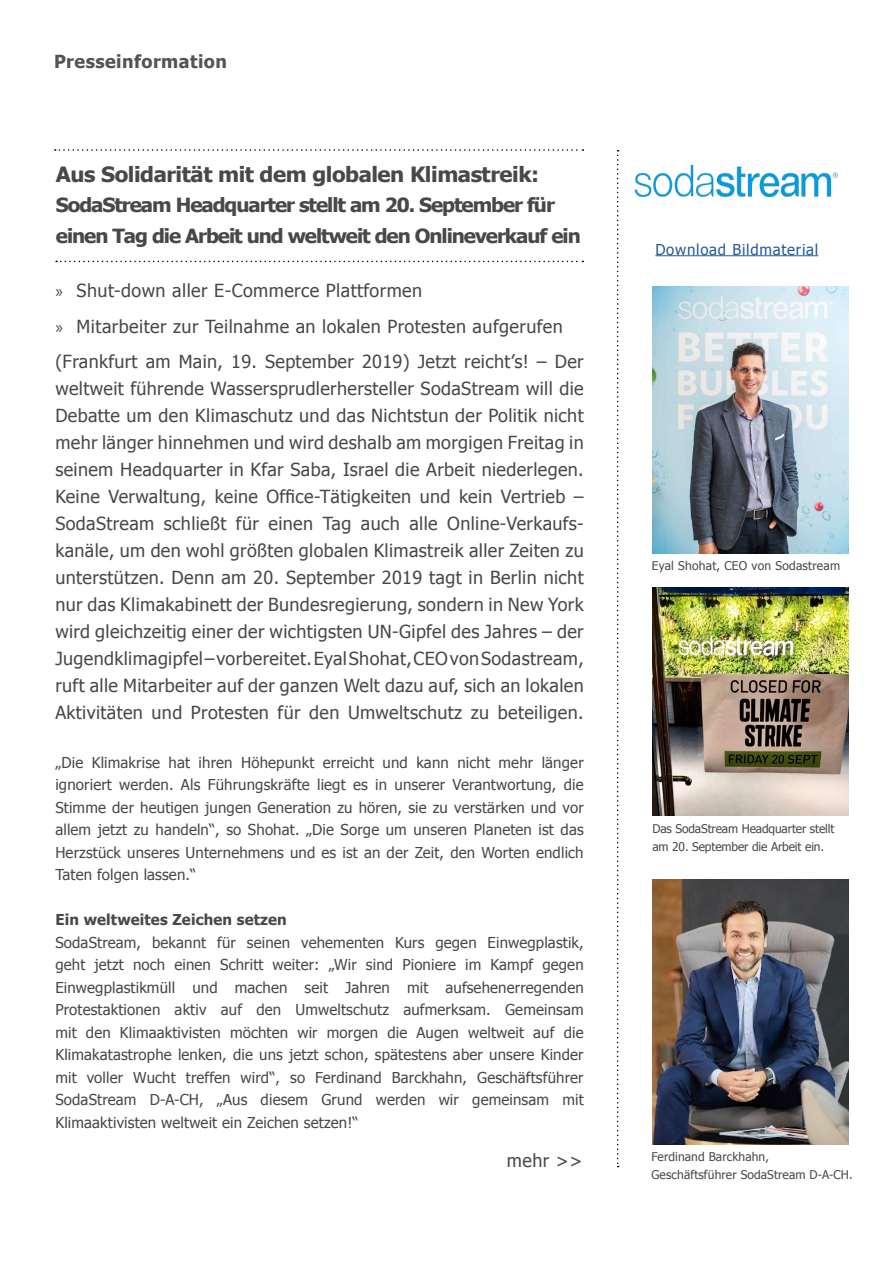
<style>
.page{position:relative;width:893px;height:1263px;background:#fff}
.page>*{position:absolute;margin:0;border:0;box-sizing:border-box;transform-origin:0 0}
.Liste{font:700 21px "Tahoma";letter-spacing:-.02em;color:#484847;scale:1.05 1}
.Liste-2{font:700 19.5px/31.5px "Tahoma";letter-spacing:-.05em;color:#484847;scale:1.05 1}
.Liste-3{font:18px/27px "Tahoma";letter-spacing:.025em;color:#484847;text-align:justify}
.t1{font:700 18px "Tahoma";letter-spacing:.025em;color:#585353}
.t2{font:15px/22.5px "Tahoma";letter-spacing:.01em;color:#484847;text-align:justify}
.t3{font:700 15px "Tahoma";letter-spacing:.01em;color:#484847}
.t4{font:15px "Tahoma";letter-spacing:.05em;color:#245a9c}
.Liste-4{font:12px/18px "Tahoma";letter-spacing:.01em;color:#484847}
.Liste-5{font:12px "Tahoma";letter-spacing:-.01em;color:#484847}
.s1{font-family:"Myriad Pro"}
</style>
<div class="page">
<svg style="left:55px;top:149px;width:528px;height:2px"></svg>
<svg style="left:56px;top:261px;width:527px;height:1px"></svg>
<svg style="left:617px;top:150px;width:2px;height:1017px"></svg>
<img style="left:635px;top:166px;width:203px;height:30px">
<hr style="left:655px;top:255px;width:163px;height:1px;background:#245a9c">
<img style="left:652px;top:286px;width:196px;height:268px">
<img style="left:652px;top:880px;width:196px;height:265px">
<img style="left:652px;top:587px;width:196px;height:228px">
<p class="t1" style="left:54px;top:49px;width:175px">Presseinformation</p>
<p class="Liste" style="left:56px;top:159px;width:462px">Aus Solidarität mit dem globalen Klimastreik:</p>
<p class="Liste-2" style="left:56px;top:188px;width:501px">SodaStream Headquarter stellt am 20. September für einen Tag die Arbeit und weltweit den Onlineverkauf ein</p>
<p class="Liste-3" style="left:55px;top:276px;width:368px"><span class="s1">»</span> Shut-down aller E-Commerce Plattformen</p>
<p class="Liste-3" style="left:55px;top:312px;width:509px"><span class="s1">»</span> Mitarbeiter zur Teilnahme an lokalen Protesten aufgerufen</p>
<p class="Liste-3" style="left:55px;top:347px;width:530px">(Frankfurt am Main, 19. September 2019) Jetzt reicht’s! – Der weltweit führende Wassersprudlerhersteller SodaStream will die Debatte um den Klimaschutz und das Nichtstun der Politik nicht mehr länger hinnehmen und wird deshalb am morgigen Freitag in seinem Headquarter in Kfar Saba, Israel die Arbeit niederlegen.<br>Keine Verwaltung, keine Office-Tätigkeiten und kein Vertrieb – SodaStream schließt für einen Tag auch alle Online-Verkaufs&shy;kanäle, um den wohl größten globalen Klimastreik aller Zeiten zu unterstützen. Denn am 20. September 2019 tagt in Berlin nicht nur das Klimakabinett der Bundesregierung, sondern in New York wird gleichzeitig einer der wichtigsten UN-Gipfel des Jahres – der Jugendklimagipfel – vorbereitet. Eyal Shohat, CEO von Sodastream, ruft alle Mitarbeiter auf der ganzen Welt dazu auf, sich an lokalen Aktivitäten und Protesten für den Umweltschutz zu beteiligen.</p>
<p class="t2" style="left:55px;top:750px;width:530px">„Die Klimakrise hat ihren Höhepunkt erreicht und kann nicht mehr länger ignoriert werden. Als Führungskräfte liegt es in unserer Verantwortung, die Stimme der heutigen jungen Generation zu hören, sie zu verstärken und vor allem jetzt zu handeln“, so Shohat. „Die Sorge um unseren Planeten ist das Herzstück unseres Unternehmens und es ist an der Zeit, den Worten endlich Taten folgen lassen.“</p>
<p class="t3" style="left:55px;top:909px;width:233px">Ein weltweites Zeichen setzen</p>
<p class="t2" style="left:55px;top:930px;width:530px">SodaStream, bekannt für seinen vehementen Kurs gegen Einwegplastik, geht jetzt noch einen Schritt weiter: „Wir sind Pioniere im Kampf gegen Einwegplastikmüll und machen seit Jahren mit aufsehenerregenden Protestaktionen aktiv auf den Umweltschutz aufmerksam. Gemeinsam mit den Klimaaktivisten möchten wir morgen die Augen weltweit auf die Klimakatastrophe lenken, die uns jetzt schon, spätestens aber unsere Kinder mit voller Wucht treffen wird“, so Ferdinand Barckhahn, Geschäftsführer SodaStream D-A-CH, „Aus diesem Grund werden wir gemeinsam mit Klimaaktivisten weltweit ein Zeichen setzen!“</p>
<p class="Liste-3" style="left:507px;top:1146px;width:77px">mehr &gt;&gt;</p>
<p class="t4" style="left:655px;top:239px;width:164px">Download Bildmaterial</p>
<p class="Liste-4" style="left:652px;top:556px;width:190px">Eyal Shohat, CEO von Sodastream</p>
<p class="Liste-5" style="left:652px;top:820px;width:184px">Das SodaStream Headquarter stellt</p>
<p class="Liste-5" style="left:652px;top:838px;width:173px">am 20. September die Arbeit ein.</p>
<p class="Liste-4" style="left:651px;top:1147px;width:203px">Ferdinand Barckhahn,<br>Geschäftsführer SodaStream D-A-CH.</p>
</div>
